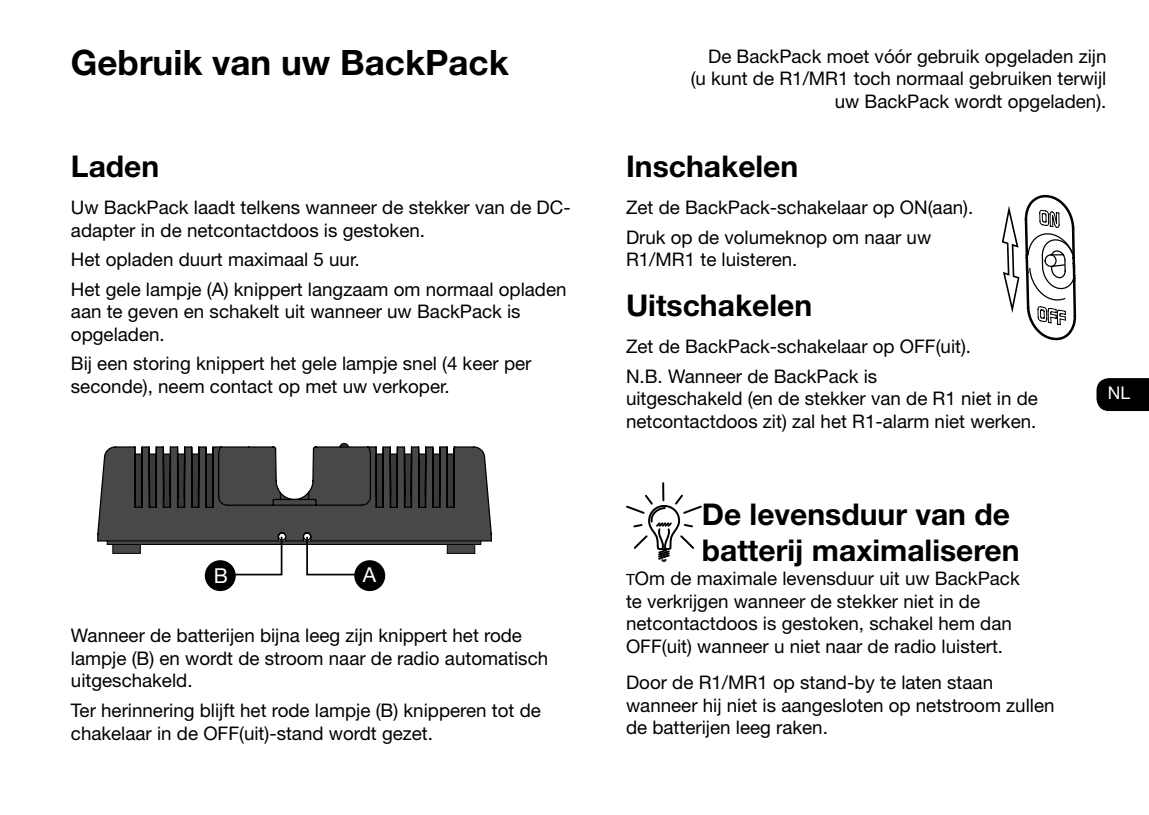
<style>
.page{position:relative;width:1149px;height:815px;background:#fff}
.page>*{position:absolute;margin:0;border:0;box-sizing:border-box;transform-origin:0 0}
.t1{font:700 35px "Helvetica Neue LT Std";color:#000}
.t2{font:700 30px/36px "Helvetica Neue LT Std";color:#000}
.t3{font:20.5px "Helvetica Neue LT Std";color:#fff}
.t4{font:18.75px/22.5px "Helvetica Neue LT Std";color:#000}
.t5{font:17.5px "Helvetica Neue LT Std";color:#fff}
.s1{font-size:15.5px}
</style>
<div class="page">
<svg style="left:626px;top:482px;width:76px;height:79px"></svg>
<svg style="left:1001px;top:194px;width:76px;height:147px"></svg>
<svg style="left:1096px;top:378px;width:52px;height:33px;background:#0c0c0c"></svg>
<svg style="left:97px;top:445px;width:395px;height:97px;background:#50504f"></svg>
<div style="left:355px;top:561px;width:29px;height:29px;background:#000;border-radius:50%"></div>
<div style="left:354px;top:560px;width:31px;height:31px;border:2px solid #000;border-radius:50%"></div>
<svg style="left:106px;top:533px;width:375px;height:43px"></svg>
<div style="left:206px;top:561px;width:29px;height:29px;background:#000;border-radius:50%"></div>
<div style="left:205px;top:560px;width:31px;height:31px;border:2px solid #000;border-radius:50%"></div>
<h1 class="t1" style="left:71px;top:40px;width:439px">Gebruik van uw BackPack</h1>
<h2 class="t2" style="left:71px;top:148px;width:90px">Laden</h2>
<p class="t4" style="left:71px;top:196px;width:501px">Uw BackPack laadt telkens wanneer de stekker van de DC&shy;adapter in de netcontactdoos is gestoken.</p>
<p class="t4" style="left:71px;top:244px;width:497px;line-height:29.5px">Het opladen duurt maximaal 5 uur.<br>Het gele lampje (A) knippert langzaam om normaal opladen</p>
<p class="t4" style="left:71px;top:300px;width:451px">aan te geven en schakelt uit wanneer uw BackPack is opgeladen.</p>
<p class="t4" style="left:71px;top:352px;width:462px">Bij een storing knippert het gele lampje snel (4 keer per seconde), neem contact op met uw verkoper.</p>
<p class="t3" style="left:214px;top:563px;width:16px">B</p>
<p class="t3" style="left:363px;top:562px;width:15px">A</p>
<p class="t4" style="left:71px;top:624px;width:478px">Wanneer de batterijen bijna leeg zijn knippert het rode lampje (B) en wordt de stroom naar de radio automatisch uitgeschakeld.</p>
<p class="t4" style="left:71px;top:699px;width:471px">Ter herinnering blijft het rode lampje (B) knipperen tot de chakelaar in de OFF(uit)-stand wordt gezet.</p>
<p class="t4" style="left:690px;top:45px;width:417px;text-align:right">De BackPack moet vóór gebruik opgeladen zijn (u kunt de R1/MR1 toch normaal gebruiken terwijl uw BackPack wordt opgeladen).</p>
<h2 class="t2" style="left:626px;top:148px;width:174px">Inschakelen</h2>
<p class="t4" style="left:626px;top:192px;width:348px;line-height:29.5px">Zet de BackPack-schakelaar op ON(aan).<br>Druk op de volumeknop om naar uw</p>
<p class="t4" style="left:626px;top:248px;width:173px">R1/MR1 te luisteren.</p>
<h2 class="t2" style="left:626px;top:287px;width:188px">Uitschakelen</h2>
<p class="t4" style="left:626px;top:331px;width:346px;line-height:29.5px">Zet de BackPack-schakelaar op OFF(uit).<br>N.B. Wanneer de BackPack is</p>
<p class="t4" style="left:626px;top:387px;width:413px">uitgeschakeld (en de stekker van de R1 niet in de netcontactdoos zit) zal het R1-alarm niet werken.</p>
<h2 class="t2" style="left:701px;top:496px;width:319px">De levensduur van de batterij maximaliseren</h2>
<p class="t4" style="left:626px;top:567px;width:395px"><span class="s1">T</span>Om de maximale levensduur uit uw BackPack te verkrijgen wanneer de stekker niet in de netcontactdoos is gestoken, schakel hem dan OFF(uit) wanneer u niet naar de radio luistert.</p>
<p class="t4" style="left:626px;top:671px;width:430px">Door de R1/MR1 op stand-by te laten staan wanneer hij niet is aangesloten op netstroom zullen de batterijen leeg raken.</p>
<p class="t5" style="left:1107px;top:383px;width:24px">NL</p>
</div>
